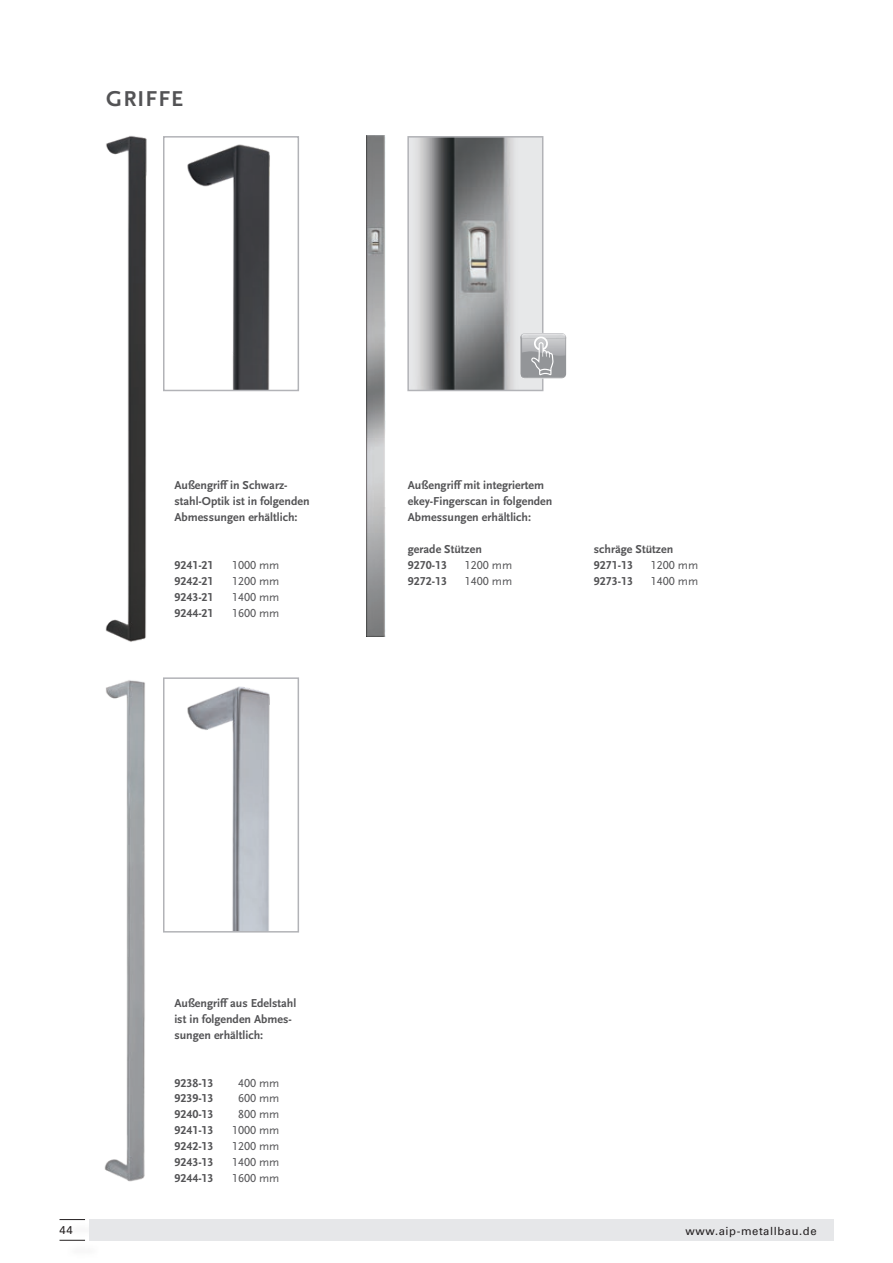
<style>
.page{position:relative;width:893px;height:1263px;background:#fff}
.page>*{position:absolute;margin:0;border:0;box-sizing:border-box;transform-origin:0 0}
.t1{font:700 22.5px "Scala Sans LF";letter-spacing:.05em;color:#535355}
.t2{font:700 12px/15.9px "Scala Sans LF";color:#535355}
.t3{font:12px "Scala Sans LF";color:#535355}
.t4{font:11.25px "Univers LT Std";letter-spacing:.05em;color:#231f20}
</style>
<div class="page">
<img style="left:187px;top:144px;width:83px;height:244px">
<div style="left:163px;top:136px;width:136px;height:255px;border:2px solid #b2b3b7"></div>
<img style="left:105px;top:136px;width:42px;height:506px">
<img style="left:410px;top:139px;width:130px;height:249px">
<div style="left:407px;top:136px;width:136px;height:255px;border:2px solid #b2b3b7"></div>
<img style="left:521px;top:378px;width:42px;height:1px">
<svg style="left:520px;top:333px;width:46px;height:45px;background:#b1b2b5"></svg>
<img style="left:367px;top:136px;width:19px;height:501px">
<img style="left:187px;top:686px;width:83px;height:243px">
<div style="left:163px;top:677px;width:136px;height:255px;border:2px solid #b2b3b7"></div>
<img style="left:104px;top:680px;width:41px;height:502px">
<svg style="left:60px;top:1219px;width:25px;height:1px"></svg>
<svg style="left:60px;top:1240px;width:25px;height:1px"></svg>
<div style="left:89px;top:1219px;width:744px;height:21px;background:#e6e7e9"></div>
<h1 class="t1" style="left:106px;top:86px;width:79px">GRIFFE</h1>
<p class="t2" style="left:174px;top:478px;width:137px">Außengriff in Schwarz&shy;stahl-Optik ist in folgenden<br>Abmessungen erhältlich:</p>
<p class="t2" style="left:174px;top:557px;width:41px">9241-21</p>
<p class="t3" style="left:232px;top:559px;width:49px">1000 mm</p>
<p class="t2" style="left:174px;top:573px;width:41px">9242-21</p>
<p class="t3" style="left:232px;top:575px;width:49px">1200 mm</p>
<p class="t2" style="left:174px;top:589px;width:41px">9243-21</p>
<p class="t3" style="left:232px;top:590px;width:49px">1400 mm</p>
<p class="t2" style="left:174px;top:605px;width:41px">9244-21</p>
<p class="t3" style="left:232px;top:606px;width:49px">1600 mm</p>
<p class="t2" style="left:408px;top:478px;width:146px">Außengriff mit integriertem ekey-Fingerscan in folgenden<br>Abmessungen erhältlich:</p>
<p class="t2" style="left:408px;top:542px;width:76px">gerade Stützen<br>9270-13</p>
<p class="t3" style="left:465px;top:559px;width:49px">1200 mm</p>
<p class="t2" style="left:408px;top:573px;width:41px">9272-13</p>
<p class="t3" style="left:465px;top:575px;width:49px">1400 mm</p>
<p class="t2" style="left:594px;top:542px;width:81px">schräge Stützen<br>9271-13</p>
<p class="t3" style="left:651px;top:559px;width:49px">1200 mm</p>
<p class="t2" style="left:594px;top:573px;width:41px">9273-13</p>
<p class="t3" style="left:651px;top:575px;width:49px">1400 mm</p>
<p class="t2" style="left:174px;top:995px;width:123px">Außengriff aus Edelstahl ist in folgenden Abmes&shy;sungen erhältlich:</p>
<p class="t2" style="left:174px;top:1075px;width:41px">9238-13</p>
<p class="t3" style="left:238px;top:1076px;width:43px">400 mm</p>
<p class="t2" style="left:174px;top:1091px;width:41px">9239-13</p>
<p class="t3" style="left:238px;top:1092px;width:43px">600 mm</p>
<p class="t2" style="left:174px;top:1107px;width:41px">9240-13</p>
<p class="t3" style="left:238px;top:1108px;width:43px">800 mm</p>
<p class="t2" style="left:174px;top:1123px;width:41px">9241-13</p>
<p class="t3" style="left:232px;top:1124px;width:49px">1000 mm</p>
<p class="t2" style="left:174px;top:1139px;width:41px">9242-13</p>
<p class="t3" style="left:232px;top:1140px;width:49px">1200 mm</p>
<p class="t2" style="left:174px;top:1155px;width:41px">9243-13</p>
<p class="t3" style="left:232px;top:1156px;width:49px">1400 mm</p>
<p class="t2" style="left:174px;top:1171px;width:41px">9244-13</p>
<p class="t3" style="left:232px;top:1172px;width:49px">1600 mm</p>
<p class="t4" style="left:60px;top:1223px;width:15px">44</p>
<p class="t4" style="left:685px;top:1224px;width:133px">www.aip-metallbau.de</p>
</div>
